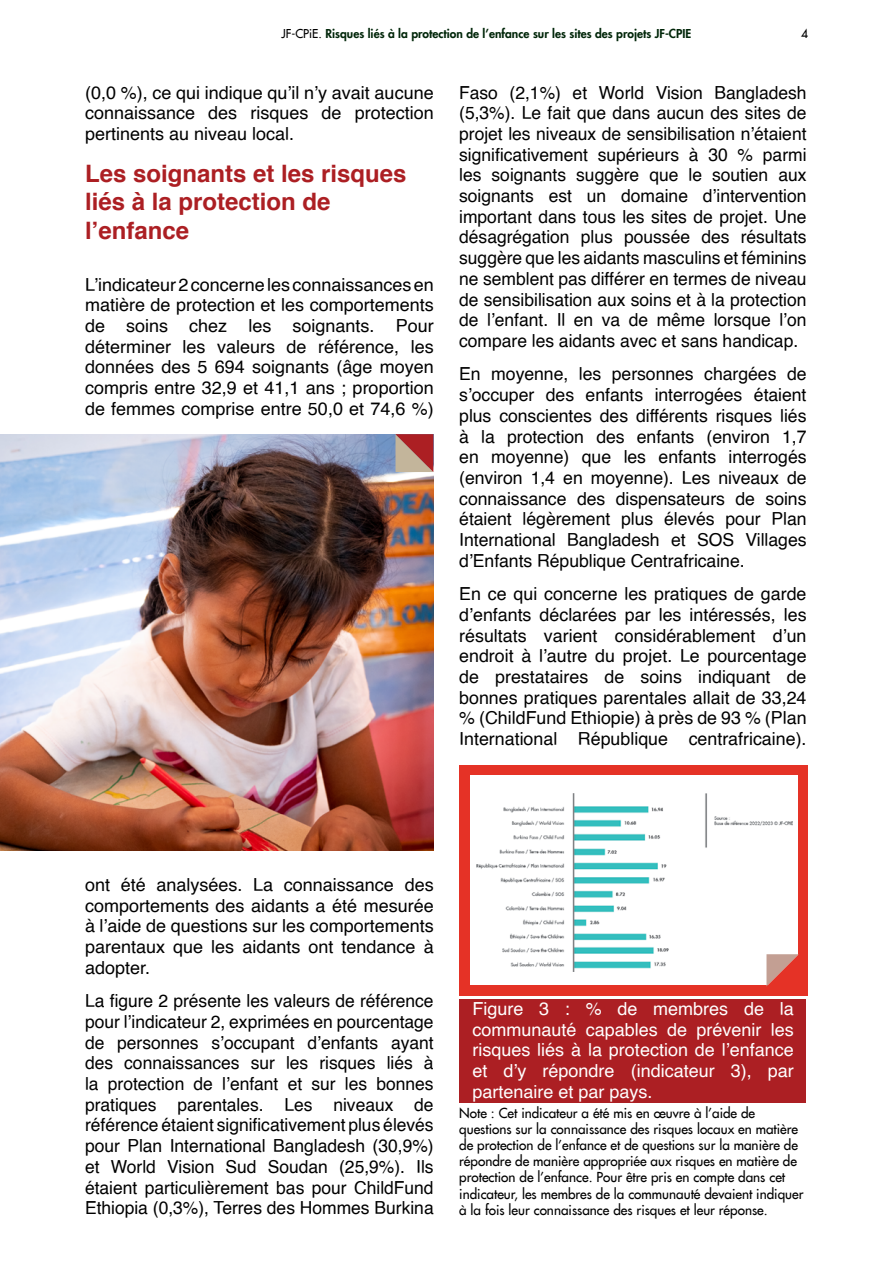
<style>
.page{position:relative;width:893px;height:1263px;background:#fff}
.page>*{position:absolute;margin:0;border:0;box-sizing:border-box;transform-origin:0 0}
.t1{font:700 24px/28.8px "Helvetica";color:#ac1f23}
.t2{font:18px/20.7px "Helvetica";color:#000;text-align:justify}
.t3{font:18px/20.7px "Helvetica";color:#fff;text-align:justify}
.t4{font:13.5px/16.2px "Futura LT";color:#000}
.t5{font:800 12px "Futura LT";color:#002609}
.t6{font:12px "Futura LT";color:#000}
.s1{font-weight:400;color:#000}
</style>
<div class="page">
<div style="left:459px;top:765px;width:349px;height:230px;background:#e53226"></div>
<div style="left:470px;top:775px;width:328px;height:210px;background:#fff"></div>
<img style="left:476px;top:793px;width:316px;height:178px">
<img style="left:0;top:435px;width:434px;height:415px">
<svg style="left:395px;top:434px;width:38px;height:38px"></svg>
<div style="left:459px;top:999px;width:347px;height:103px;background:#ac1f23"></div>
<svg style="left:766px;top:954px;width:33px;height:32px"></svg>
<p class="t5" style="left:281px;top:26px;width:412px"><span class="s1">JF-CPiE.</span> Risques liés à la protection de l’enfance sur les sites des projets JF-CPIE</p>
<p class="t6" style="left:801px;top:26px;width:8px">4</p>
<p class="t2" style="left:85px;top:82px;width:350px">(0,0 %), ce qui indique qu’il n’y avait aucune connaissance des risques de protection pertinents au niveau local.</p>
<h1 class="t1" style="left:85px;top:159px;width:323px">Les soignants et les risques liés à la protection de l’enfance</h1>
<p class="t2" style="left:85px;top:274px;width:350px">L’indicateur 2 concerne les connaissances en matière de protection et les comportements de soins chez les soignants. Pour déterminer les valeurs de référence, les données des 5 694 soignants (âge moyen compris entre 32,9 et 41,1 ans ; proportion de femmes comprise entre 50,0 et 74,6 %)</p>
<p class="t2" style="left:459px;top:82px;width:349px">Faso (2,1%) et World Vision Bangladesh (5,3%). Le fait que dans aucun des sites de projet les niveaux de sensibilisation n’étaient significativement supérieurs à 30 % parmi les soignants suggère que le soutien aux soignants est un domaine d’intervention important dans tous les sites de projet. Une désagrégation plus poussée des résultats suggère que les aidants masculins et féminins ne semblent pas différer en termes de niveau de sensibilisation aux soins et à la protection de l’enfant. Il en va de même lorsque l’on compare les aidants avec et sans handicap.</p>
<p class="t2" style="left:459px;top:364px;width:349px">En moyenne, les personnes chargées de s’occuper des enfants interrogées étaient plus conscientes des différents risques liés à la protection des enfants (environ 1,7 en moyenne) que les enfants interrogés (environ 1,4 en moyenne). Les niveaux de connaissance des dispensateurs de soins étaient légèrement plus élevés pour Plan International Bangladesh et SOS Villages d’Enfants République Centrafricaine.</p>
<p class="t2" style="left:459px;top:584px;width:349px">En ce qui concerne les pratiques de garde d’enfants déclarées par les intéressés, les résultats varient considérablement d’un endroit à l’autre du projet. Le pourcentage de prestataires de soins indiquant de bonnes pratiques parentales allait de 33,24 % (ChildFund Ethiopie) à près de 93 % (Plan International République centrafricaine).</p>
<p class="t2" style="left:85px;top:875px;width:350px">ont été analysées. La connaissance des comportements des aidants a été mesurée à l’aide de questions sur les comportements parentaux que les aidants ont tendance à adopter.</p>
<p class="t2" style="left:85px;top:991px;width:350px">La figure 2 présente les valeurs de référence pour l’indicateur 2, exprimées en pourcentage de personnes s’occupant d’enfants ayant des connaissances sur les risques liés à la protection de l’enfant et sur les bonnes pratiques parentales. Les niveaux de référence étaient significativement plus élevés pour Plan International Bangladesh (30,9%) et World Vision Sud Soudan (25,9%). Ils étaient particulièrement bas pour ChildFund Ethiopia (0,3%), Terres des Hommes Burkina</p>
<p class="t3" style="left:472px;top:999px;width:323px">Figure 3 : % de membres de la communauté capables de prévenir les risques liés à la protection de l’enfance et d’y répondre (indicateur 3), par partenaire et par pays.</p>
<p class="t4" style="left:459px;top:1104px;width:346px">Note : Cet indicateur a été mis en œuvre à l’aide de questions sur la connaissance des risques locaux en matière de protection de l’enfance et de questions sur la manière de répondre de manière appropriée aux risques en matière de protection de l’enfance. Pour être pris en compte dans cet indicateur, les membres de la communauté devaient indiquer à la fois leur connaissance des risques et leur réponse.</p>
</div>
